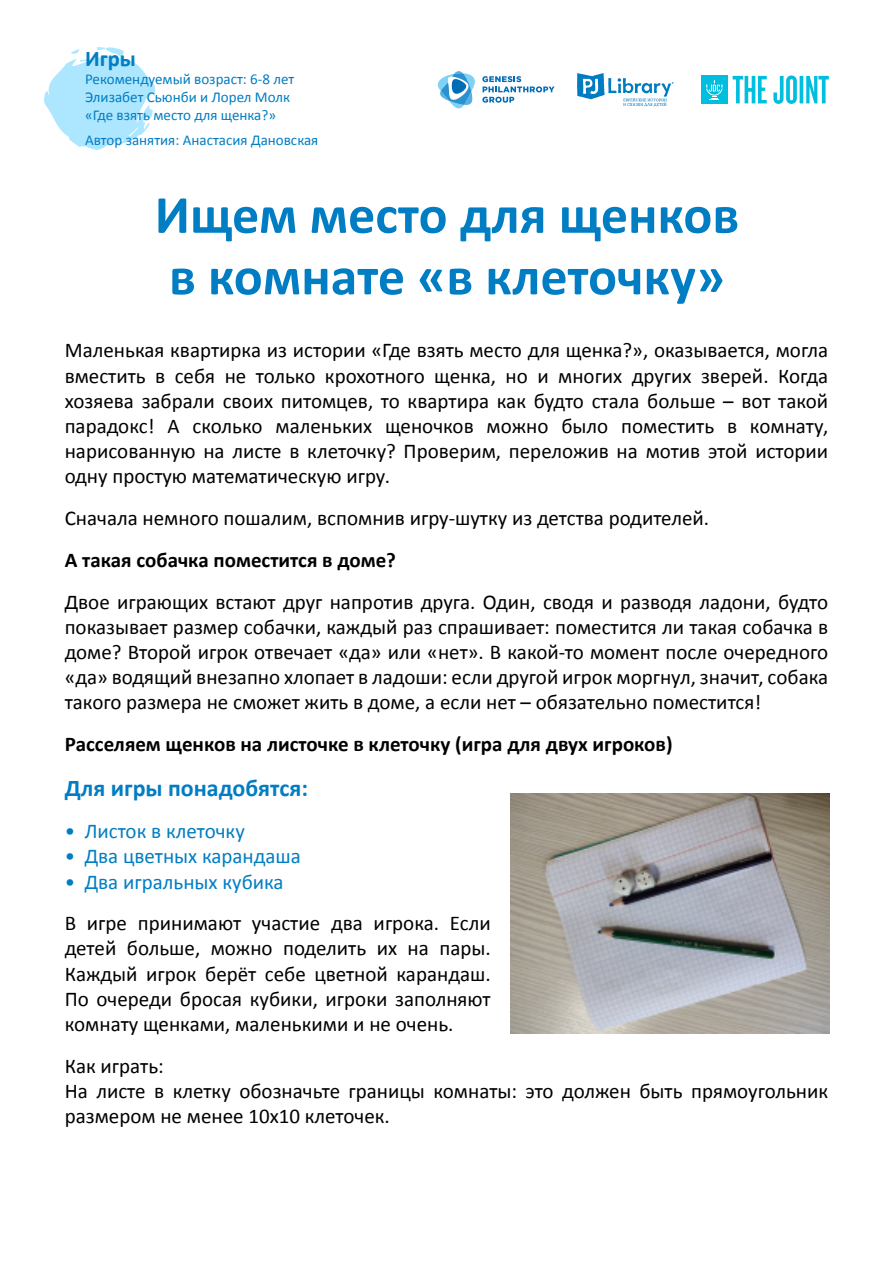
<style>
.page{position:relative;width:893px;height:1263px;background:#fff}
.page>*{position:absolute;margin:0;border:0;box-sizing:border-box;transform-origin:0 0}
.t1{font:700 54px/61.5px "Calibri";color:#007dc3}
.t2{font:700 24px "Calibri";color:#007dc3}
.t3{font:700 22.5px "Calibri";color:#007dc3}
.t4{font:21px/25.2px "Calibri";color:#000;text-align:justify}
.t5{font:700 21px "Calibri";color:#000}
.t6{font:21px "Calibri";color:#007dc3}
.t7{font:15px/18px "Calibri";color:#007dc3}
</style>
<div class="page">
<svg style="left:44px;top:47px;width:112px;height:103px"></svg>
<svg style="left:437px;top:71px;width:118px;height:38px"></svg>
<svg style="left:577px;top:73px;width:97px;height:33px"></svg>
<div style="left:701px;top:76px;width:27px;height:28px;background:#00bedf"></div>
<svg style="left:706px;top:80px;width:17px;height:20px"></svg>
<svg style="left:733px;top:76px;width:34px;height:27px"></svg>
<svg style="left:773px;top:75px;width:56px;height:29px"></svg>
<img style="left:510px;top:794px;width:319px;height:239px">
<p class="t3" style="left:85px;top:44px;width:52px">Игры</p>
<p class="t7" style="left:85px;top:70px;width:211px">Рекомендуемый возраст: 6-8 лет<br>Элизабет Сьюнби и Лорел Молк «Где взять место для щенка?»</p>
<p class="t7" style="left:85px;top:131px;width:235px">Автор занятия: Анастасия Дановская</p>
<h1 class="t1" style="left:155px;top:184px;width:586px">Ищем место для щенков в комнате «в клеточку»</h1>
<p class="t4" style="left:65px;top:338px;width:765px">Маленькая квартирка из истории «Где взять место для щенка?», оказывается, могла вместить в себя не только крохотного щенка, но и многих других зверей. Когда хозяева забрали своих питомцев, то квартира как будто стала больше – вот такой парадокс! А сколько маленьких щеночков можно было поместить в комнату, нарисованную на листе в клеточку? Проверим, переложив на мотив этой истории одну простую математическую игру.</p>
<p class="t4" style="left:65px;top:506px;width:646px">Сначала немного пошалим, вспомнив игру-шутку из детства родителей.</p>
<p class="t5" style="left:65px;top:546px;width:333px">А такая собачка поместится в доме?</p>
<p class="t4" style="left:65px;top:589px;width:765px">Двое играющих встают друг напротив друга. Один, сводя и разводя ладони, будто показывает размер собачки, каждый раз спрашивает: поместится ли такая собачка в доме? Второй игрок отвечает «да» или «нет». В какой-то момент после очередного «да» водящий внезапно хлопает в ладоши: если другой игрок моргнул, значит, собака такого размера не сможет жить в доме, а если нет – обязательно поместится!</p>
<p class="t5" style="left:65px;top:731px;width:609px">Расселяем щенков на листочке в клеточку (игра для двух игроков)</p>
<p class="t2" style="left:65px;top:773px;width:245px">Для игры понадобятся:</p>
<p class="t6" style="left:65px;top:818px;width:182px">• Листок в клеточку</p>
<p class="t6" style="left:65px;top:843px;width:238px">• Два цветных карандаша</p>
<p class="t6" style="left:65px;top:868px;width:220px">• Два игральных кубика</p>
<p class="t4" style="left:65px;top:911px;width:427px">В игре принимают участие два игрока. Если детей больше, можно поделить их на пары.<br>Каждый игрок берёт себе цветной карандаш.<br>По очереди бросая кубики, игроки заполняют комнату щенками, маленькими и не очень.</p>
<p class="t4" style="left:65px;top:1053px;width:765px;text-align:left">Как играть:<br>На листе в клетку обозначьте границы комнаты: это должен быть прямоугольник размером не менее 10х10 клеточек.</p>
</div>
